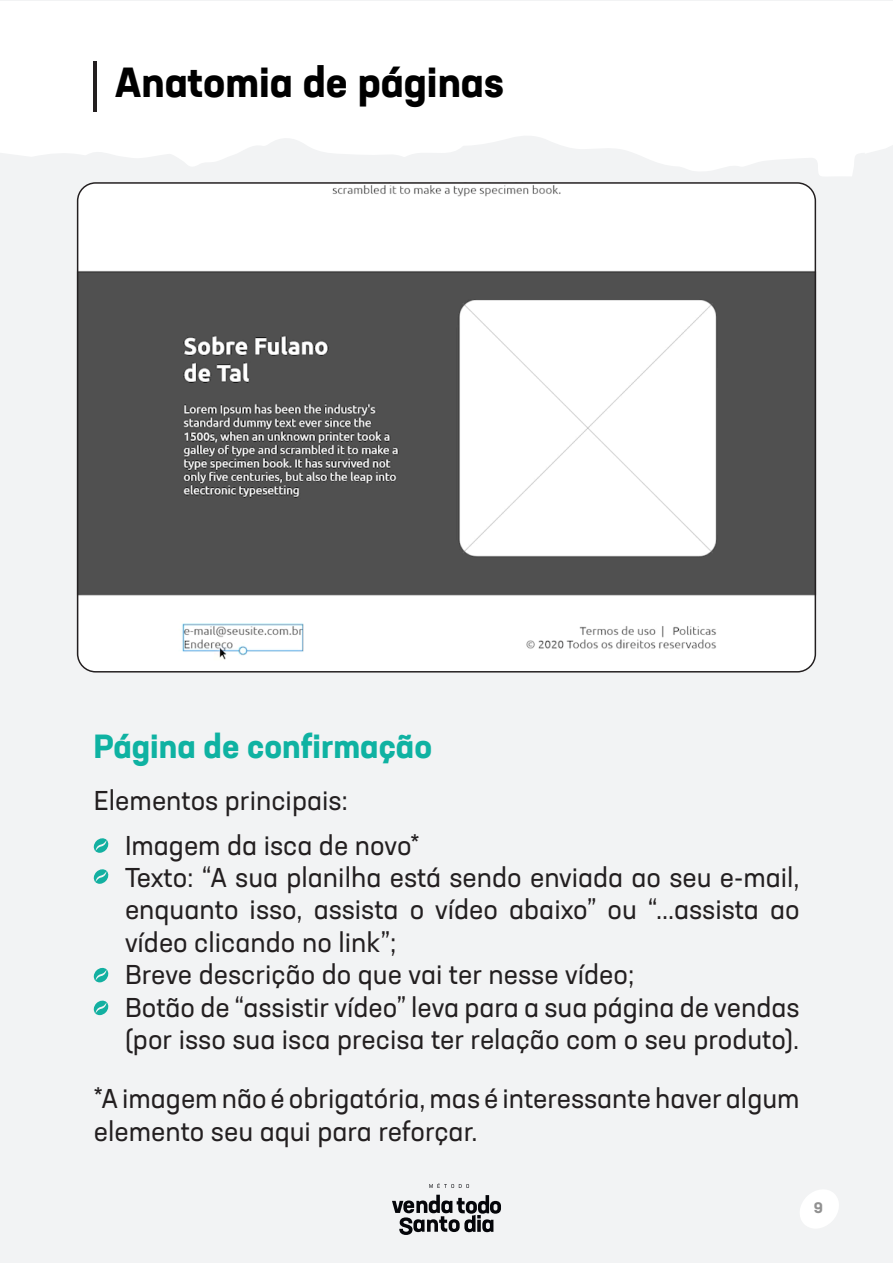
<style>
.page{position:relative;width:893px;height:1263px;background:#f2f3f4}
.page>*{position:absolute;margin:0;border:0;box-sizing:border-box;transform-origin:0 0}
.t1{font:700 41.4px "Neusa Next Std";color:#000}
.t2{font:700 33px "Neusa Next Std";color:#0fb2a2}
.t3{font:27px/32.4px "Neusa Next Std";color:#231f20}
.t4{font:700 15px "Neusa Next Std";color:#919191}
</style>
<div class="page">
<svg style="left:0;top:1px;width:893px;height:175px;fill:#fff"></svg>
<svg style="left:800px;top:1190px;width:39px;height:38px"></svg>
<svg style="left:429px;top:1183px;width:40px;height:5px"></svg>
<svg style="left:392px;top:1195px;width:109px;height:40px"></svg>
<svg style="left:94px;top:838px;width:15px;height:15px"></svg>
<svg style="left:94px;top:869px;width:15px;height:15px"></svg>
<svg style="left:94px;top:967px;width:15px;height:15px"></svg>
<svg style="left:94px;top:1000px;width:15px;height:15px"></svg>
<img style="left:77px;top:182px;width:739px;height:490px">
<hr style="left:94px;top:61px;width:3px;height:51px;background:#231f20">
<h1 class="t1" style="left:115px;top:56px;width:390px">Anatomia de páginas</h1>
<p class="t2" style="left:94px;top:724px;width:340px">Página de confirmação</p>
<p class="t3" style="left:94px;top:783px;width:256px">Elementos principais:</p>
<p class="t3" style="left:125px;top:828px;width:676px">Imagem da isca de novo*<br>Texto: “A sua planilha está sendo enviada ao seu e-mail, enquanto isso, assista o vídeo abaixo” ou “...assista ao vídeo clicando no link”;<br>Breve descrição do que vai ter nesse vídeo;<br>Botão de “assistir vídeo” leva para a sua página de vendas (por isso sua isca precisa ter relação com o seu produto).</p>
<p class="t3" style="left:94px;top:1082px;width:707px">*A imagem não é obrigatória, mas é interessante haver algum elemento seu aqui para reforçar.</p>
<p class="t4" style="left:814px;top:1197px;width:11px">9</p>
</div>
